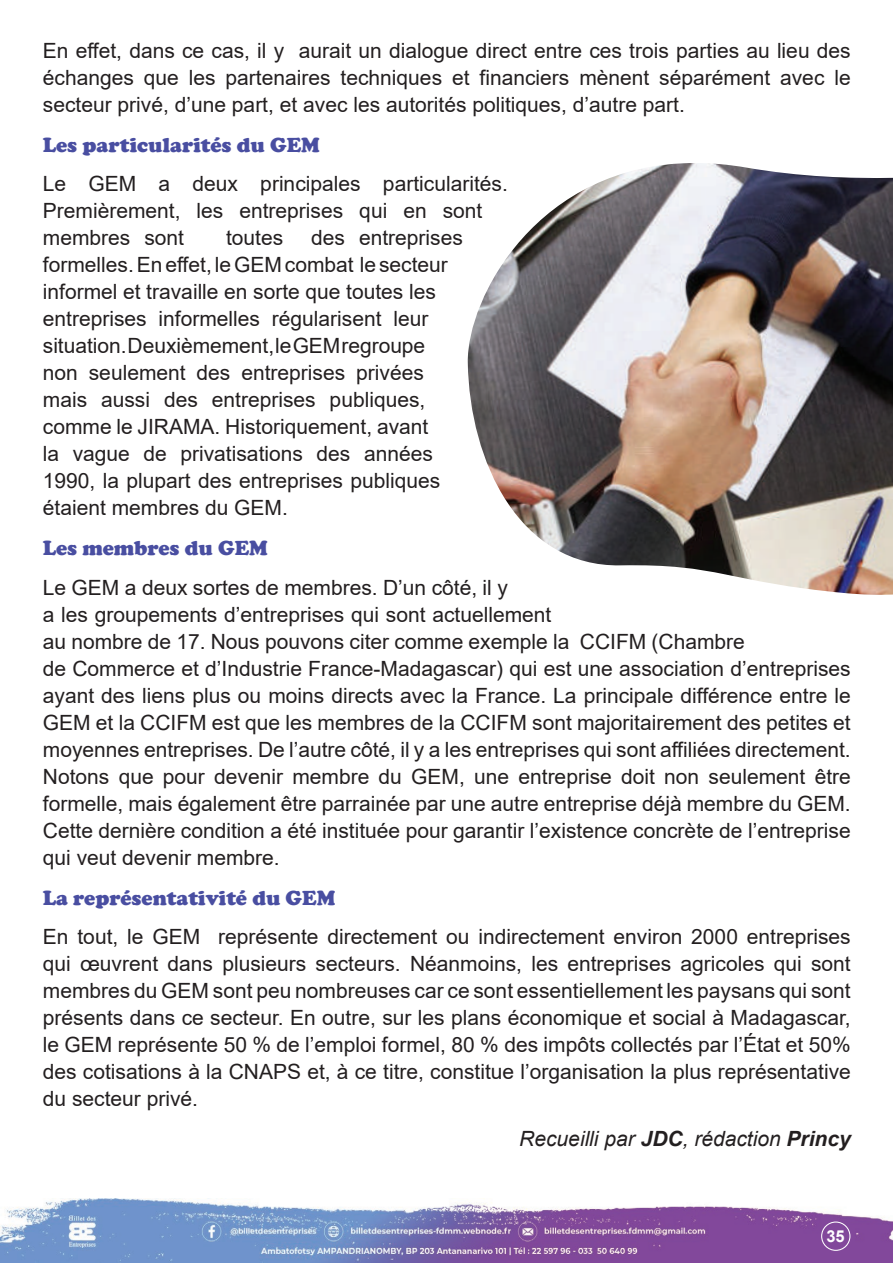
<style>
.page{position:relative;width:893px;height:1263px;background:#fff}
.page>*{position:absolute;margin:0;border:0;box-sizing:border-box;transform-origin:0 0}
.t1{font:21px/27px "Arial";color:#231f20}
.t2{font:900 21px "Cooper";color:#494ea1}
.t3{font:italic 21px "Arial";color:#231f20}
.t4{font:700 16.5px "Arial";color:#fff}
.s1{font-weight:700}
</style>
<div class="page">
<img style="left:0;top:1199px;width:893px;height:64px">
<div style="left:821px;top:1221px;width:29px;height:30px;border:1px solid #fff;border-radius:50%"></div>
<img style="left:467px;top:163px;width:426px;height:432px">
<p class="t1" style="left:43px;top:37px;width:809px;text-align:justify">En effet, dans ce cas, il y aurait un dialogue direct entre ces trois parties au lieu des échanges que les partenaires techniques et financiers mènent séparément avec le secteur privé, d’une part, et avec les autorités politiques, d’autre part.</p>
<p class="t2" style="left:43px;top:132px;width:278px">Les particularités du GEM</p>
<p class="t1" style="left:43px;top:170px;width:466px">Le GEM a deux principales particularités.<br>Premièrement, les entreprises qui en sont membres sont</p>
<p class="t1" style="left:43px;top:224px;width:422px;text-indent:268px">des entreprises formelles. En effet, le GEM combat le secteur informel et travaille en sorte que toutes les entreprises informelles régularisent leur situation. Deuxièmement, le GEM regroupe non seulement des entreprises privées mais aussi des entreprises publiques, comme le JIRAMA. Historiquement, avant<br>la vague de privatisations des années 1990, la plupart des entreprises publiques étaient membres du GEM.</p>
<p class="t2" style="left:43px;top:536px;width:226px">Les membres du GEM</p>
<p class="t1" style="left:43px;top:574px;width:809px">Le GEM a deux sortes de membres. D’un côté, il y<br>a les groupements d’entreprises qui sont actuellement<br>au nombre de 17. Nous pouvons citer comme exemple la CCIFM (Chambre<br>de Commerce et d’Industrie France-Madagascar) qui est une association d’entreprises ayant des liens plus ou moins directs avec la France. La principale différence entre le GEM et la CCIFM est que les membres de la CCIFM sont majoritairement des petites et moyennes entreprises. De l’autre côté, il y a les entreprises qui sont affiliées directement.<br>Notons que pour devenir membre du GEM, une entreprise doit non seulement être formelle, mais également être parrainée par une autre entreprise déjà membre du GEM.<br>Cette dernière condition a été instituée pour garantir l’existence concrète de l’entreprise qui veut devenir membre.</p>
<p class="t2" style="left:43px;top:885px;width:294px">La représentativité du GEM</p>
<p class="t1" style="left:43px;top:923px;width:809px;text-align:justify">En tout, le GEM représente directement ou indirectement environ 2000 entreprises qui œuvrent dans plusieurs secteurs. Néanmoins, les entreprises agricoles qui sont membres du GEM sont peu nombreuses car ce sont essentiellement les paysans qui sont présents dans ce secteur. En outre, sur les plans économique et social à Madagascar, le GEM représente 50 % de l’emploi formel, 80 % des impôts collectés par l’État et 50% des cotisations à la CNAPS et, à ce titre, constitue l’organisation la plus représentative du secteur privé.</p>
<p class="t3" style="left:519px;top:1125px;width:333px">Recueilli par <span class="s1">JDC</span>, rédaction <span class="s1">Princy</span></p>
<p class="t1" style="left:226px;top:224px;width:59px">toutes</p>
<p class="t4" style="left:826px;top:1225px;width:20px">35</p>
</div>
